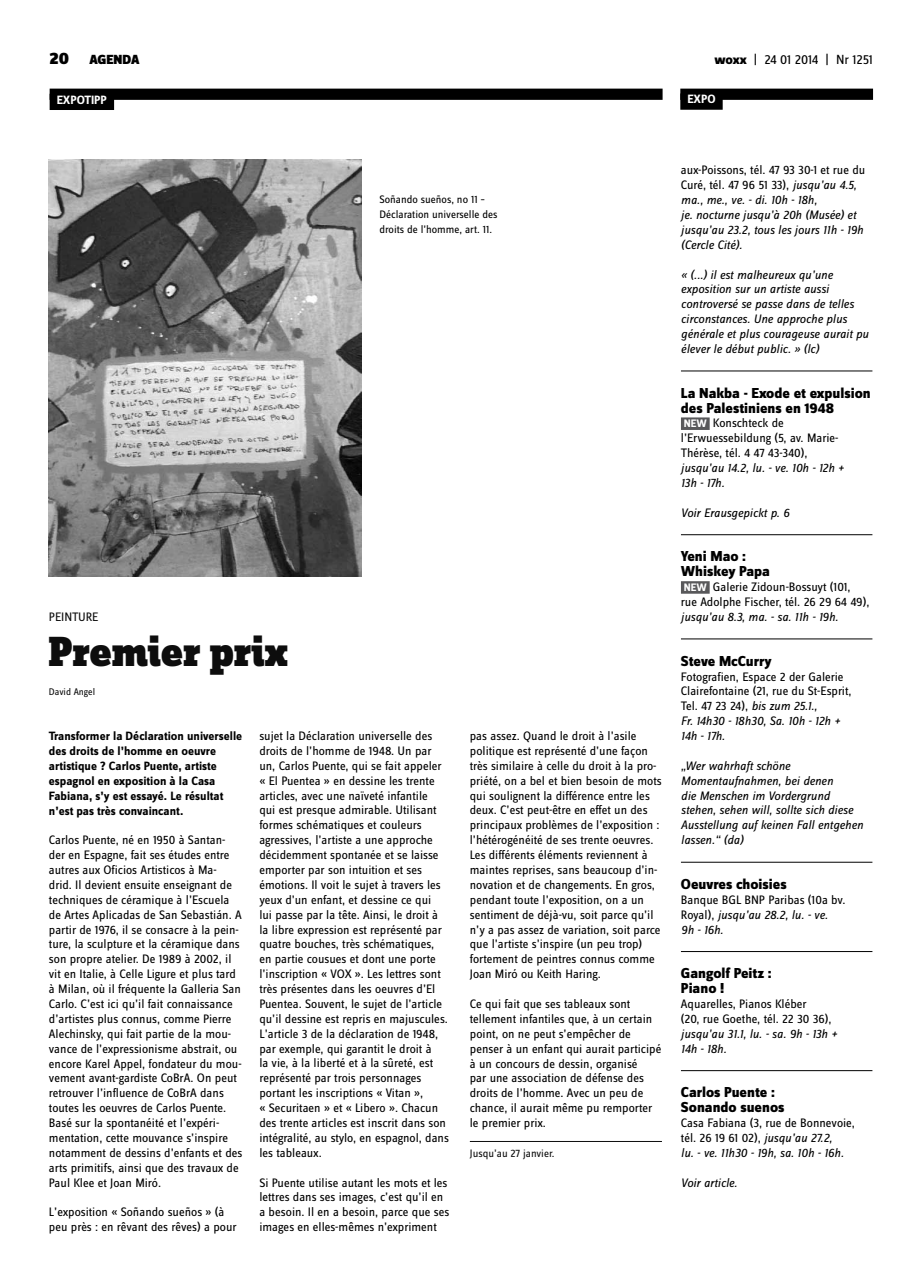
<style>
.page{position:relative;width:922px;height:1276px;background:#fff}
.page>*{position:absolute;margin:0;border:0;box-sizing:border-box;transform-origin:0 0}
.t1{font:900 43.75px "Zine Slab Dis";letter-spacing:-.005em;color:#0d0d0d}
.t2{font:800 15px/14.9px "Zine Sans Dis";color:#000}
.t3{font:13.75px "Zine Sans Dis";letter-spacing:-.01em;color:#000}
.t4{font:900 13.75px "Zine Sans Dis";color:#000}
.t5{font:12.75px/14.9px "Zine Sans Dis";color:#000}
.t6{font:italic 12.75px/14.9px "Zine Sans Dis";color:#000}
.t7{font:12.75px "Zine Sans Dis";letter-spacing:-.01em;color:#0d0d0d}
.t8{font:700 12.5px/14.9px "Zine Sans Dis";color:#000}
.t9{font:700 12.5px "Zine Sans Dis";color:#fff}
.t10{font:11.25px/14.9px "Zine Sans Dis";color:#000}
.t11{font:11.25px "Zine Sans Dis";color:#0d0d0d}
.t12{font:10px "Zine Sans Dis";color:#0d0d0d}
.s1{font-size:17.5px}
.s2{font-weight:800}
.s3{font-style:normal}
.s4{font-weight:700;font-size:11.25px;color:#fff}
.s5{font-style:italic}
</style>
<div class="page">
<div style="left:50px;top:89px;width:612px;height:11px;background:#000"></div>
<div style="left:50px;top:94px;width:64px;height:16px;background:#000"></div>
<div style="left:680px;top:89px;width:192px;height:11px;background:#000"></div>
<div style="left:680px;top:93px;width:42px;height:17px;background:#000"></div>
<img style="left:49px;top:159px;width:312px;height:417px">
<hr style="left:680px;top:371px;width:192px;height:1px;background:#000">
<div style="left:680px;top:417px;width:29px;height:13px;background:#58585a"></div>
<hr style="left:680px;top:534px;width:192px;height:1px;background:#000">
<div style="left:680px;top:581px;width:29px;height:13px;background:#58585a"></div>
<hr style="left:680px;top:639px;width:192px;height:1px;background:#000">
<hr style="left:680px;top:862px;width:192px;height:1px;background:#000">
<hr style="left:680px;top:951px;width:192px;height:1px;background:#000">
<hr style="left:680px;top:1070px;width:192px;height:1px;background:#000">
<hr style="left:469px;top:1141px;width:192px;height:1px;background:#0d0d0d">
<p class="t4" style="left:50px;top:53px;width:91px"><span class="s1">20</span> AGENDA</p>
<p class="t3" style="left:714px;top:53px;width:160px"><span class="s2">woxx</span> | 24 01 2014 | Nr 1251</p>
<p class="t9" style="left:57px;top:93px;width:52px">EXPOTIPP</p>
<p class="t9" style="left:687px;top:92px;width:30px">EXPO</p>
<p class="t10" style="left:379px;top:193px;width:119px">Soñando sueños, no 11 –<br>Déclaration universelle des droits de l’homme, art. 11.</p>
<p class="t7" style="left:49px;top:610px;width:51px">PEINTU RE</p>
<h1 class="t1" style="left:49px;top:628px;width:240px">Premier prix</h1>
<p class="t12" style="left:49px;top:687px;width:48px">David Angel</p>
<p class="t8" style="left:49px;top:729px;width:195px">Transformer la Déclaration universelle des droits de l’homme en oeuvre artistique ? Carlos Puente, artiste espagnol en exposition à la Casa Fabiana, s’y est essayé. Le résultat n’est pas très convaincant.</p>
<p class="t5" style="left:49px;top:833px;width:195px">Carlos Puente, né en 1950 à Santan&shy;der en Espagne, fait ses études entre autres aux Oficios Artisticos à Ma&shy;drid. Il devient ensuite enseignant de techniques de céramique à l’Escuela de Artes Aplicadas de San Sebastián. A partir de 1976, il se consacre à la pein&shy;ture, la sculpture et la céramique dans son propre atelier. De 1989 à 2002, il vit en Italie, à Celle Ligure et plus tard à Milan, où il fréquente la Galleria San Carlo. C’est ici qu’il fait connaissance d’artistes plus connus, comme Pierre Alechinsky, qui fait partie de la mou&shy;vance de l’expressionisme abstrait, ou encore Karel Appel, fondateur du mou&shy;vement avant-gardiste CoBrA. On peut retrouver l’influence de CoBrA dans toutes les oeuvres de Carlos Puente.<br>Basé sur la spontanéité et l’expéri&shy;mentation, cette mouvance s’inspire notamment de dessins d’enfants et des arts primitifs, ainsi que des travaux de Paul Klee et Joan Miró.</p>
<p class="t5" style="left:49px;top:1205px;width:189px">L’exposition « Soñando sueños » (à peu près : en rêvant des rêves) a pour</p>
<p class="t5" style="left:259px;top:729px;width:191px">sujet la Déclaration universelle des droits de l’homme de 1948. U n par un, Carlos Puente, qui se fait appeler « El Puentea » en dessine les trente articles, avec une naïveté infantile<br>qui est presque admirable. Utilisant formes schématiques et couleurs agressives, l’artiste a une approche décidemment spontanée et se laisse emporter par son intuition et ses émotions. Il voit le sujet à travers les yeux d’un enfant, et dessine ce qui<br>lui passe par la tête. Ainsi, le droit à la libre expression est représenté par quatre bouches, très schématiques, en partie cousues et dont une porte l’inscription « VOX ». Les lettres sont très présentes dans les oeuvres d’El Puentea. Souvent, le sujet de l’article qu’il dessine est repris en majuscules.<br>L’article 3 de la déclaration de 1948, par exemple, qui garantit le droit à<br>la vie, à la liberté et à la sûreté, est représenté par trois personnages portant les inscriptions « Vitan »,<br>« Securitaen » et « Libero ». Chacun des trente articles est inscrit dans son intégralité, au stylo, en espagnol, dans les tableaux.</p>
<p class="t5" style="left:259px;top:1175px;width:191px">Si Puente utilise autant les mots et les lettres dans ses images, c’est qu’il en a besoin. Il en a besoin, parce que ses images en elles-mêmes n’expriment</p>
<p class="t5" style="left:469px;top:729px;width:193px">pas assez. Quand le droit à l’asile politique est représenté d’une façon très similaire à celle du droit à la pro&shy;priété, on a bel et bien besoin de mots qui soulignent la différence entre les deux. C’est peut-être en effet un des principaux problèmes de l’exposition : l’hétérogénéité de ses trente oeuvres.<br>Les différents éléments reviennent à maintes reprises, sans beaucoup d’in&shy;novation et de changements. En gros, pendant toute l’exposition, on a un sentiment de déjà-vu, soit parce qu’il n’y a pas assez de variation, soit parce que l’artiste s’inspire (un peu trop) fortement de peintres connus comme Joan Miró ou Keith Haring.</p>
<p class="t5" style="left:469px;top:997px;width:193px">Ce qui fait que ses tableaux sont tellement infantiles que, à un certain point, on ne peut s’empêcher de penser à un enfant qui aurait participé à un concours de dessin, organisé<br>par une association de défense des droits de l’homme. Avec un peu de chance, il aurait même pu remporter le premier prix.</p>
<p class="t11" style="left:469px;top:1147px;width:86px">Jusqu’au 27 janvier.</p>
<p class="t6" style="left:680px;top:163px;width:186px"><span class="s3">aux-Poissons, tél. 47 93 30-1 et rue du<br>Curé, tél. 47 96 51 33),</span> jusqu’au 4.5, ma., me., ve. - di. 10h - 18h,<br>je. nocturne jusqu’à 20h (Musée) et jusqu’au 23.2, tous les jours 11h - 19h (Cercle Cité).</p>
<p class="t6" style="left:680px;top:267px;width:189px">« (...) il est malheureux qu’une exposition sur un artiste aussi controversé se passe dans de telles circonstances. Une approche plus générale et plus courageuse aurait pu élever le début public. » (lc)</p>
<p class="t2" style="left:680px;top:386px;width:191px">La Nakba - Exode et expulsion des Palestiniens en 1948</p>
<p class="t5" style="left:680px;top:416px;width:159px"><span class="s4">NEW</span> Konschteck de l’Erwuessebildung (5, av. Marie-<br>Thérèse, tél. 4 47 43-340),</p>
<p class="t6" style="left:680px;top:460px;width:164px">jusqu’au 14.2, lu. - ve. 10h - 12h +<br>13h - 17h.</p>
<p class="t6" style="left:680px;top:505px;width:110px">Voir Erausgepickt p. 6</p>
<p class="t2" style="left:680px;top:550px;width:90px">Yeni Mao :<br>Whiskey Papa</p>
<p class="t5" style="left:680px;top:580px;width:190px"><span class="s4">NEW</span> Galerie Zidoun-Bossuyt (101,<br>rue Adolphe Fischer, tél. 26 29 64 49),</p>
<p class="t6" style="left:680px;top:609px;width:159px">jusqu’au 8.3, ma. - sa. 11h - 19h.</p>
<p class="t2" style="left:680px;top:654px;width:92px">Steve McCurry</p>
<p class="t5" style="left:680px;top:669px;width:172px">Fotografien, Espace 2 der Galerie<br>Clairefontaine (21, rue du St-Esprit,<br>Tel. 47 23 24), <span class="s5">bis zum 25.1.,<br>Fr. 14h30 - 18h30, Sa. 10h - 12h +<br>14h - 17h.</span></p>
<p class="t6" style="left:680px;top:758px;width:184px">„Wer wahrhaft schöne<br>Momentaufnahmen, bei denen<br>die Menschen im Vordergrund stehen, sehen will, sollte sich diese<br>Ausstellung auf keinen Fall entgehen lassen.“ (da)</p>
<p class="t2" style="left:680px;top:877px;width:107px">Oeuvres choisies</p>
<p class="t5" style="left:680px;top:893px;width:166px">Banque BGL BNP Paribas (10a bv.<br>Royal), <span class="s5">jusqu’au 28.2, lu. - ve.<br>9h - 16h.</span></p>
<p class="t2" style="left:680px;top:966px;width:92px">Gangolf Peitz :<br>Piano !</p>
<p class="t5" style="left:680px;top:997px;width:152px">Aquarelles, Pianos Kléber<br>(20, rue Goethe, tél. 22 30 36),</p>
<p class="t6" style="left:680px;top:1026px;width:158px">jusqu’au 31.1, lu. - sa. 9h - 13h +<br>14h - 18h.</p>
<p class="t2" style="left:680px;top:1086px;width:105px">Carlos Puente :<br>Sonando suenos</p>
<p class="t5" style="left:680px;top:1116px;width:175px">Casa Fabiana (3, rue de Bonnevoie, tél. 26 19 61 02), <span class="s5">jusqu’au 27.2,<br>lu. - ve. 11h30 - 19h, sa. 10h - 16h.</span></p>
<p class="t6" style="left:680px;top:1175px;width:58px">Voir article.</p>
</div>
